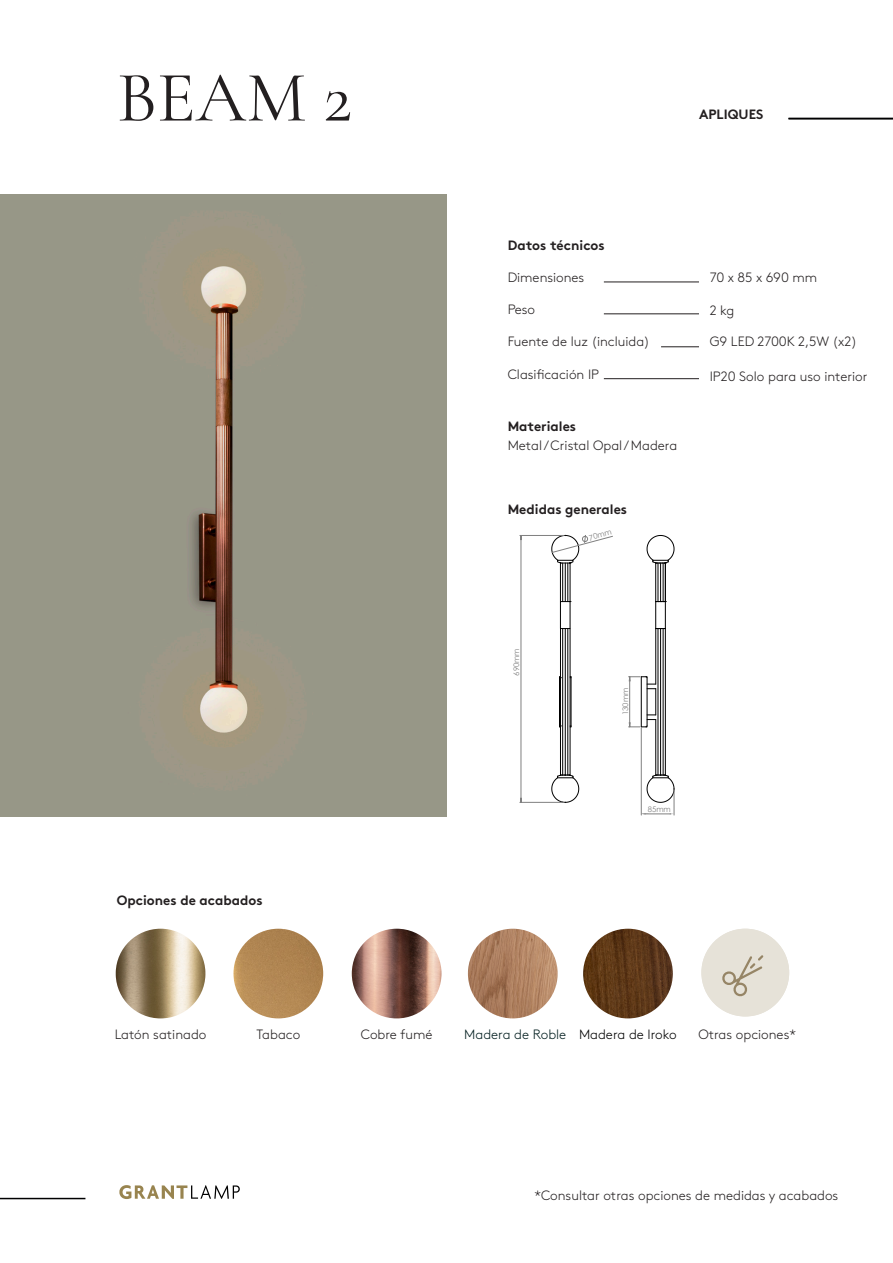
<style>
.page{position:relative;width:893px;height:1263px;background:#fff}
.page>*{position:absolute;margin:0;border:0;box-sizing:border-box;transform-origin:0 0}
.t1{font:72px "Cormorant Garamond";color:#231f20}
.t2{font:300 13.5px "Brown";color:#231f20}
.t3{font:13.5px "Brown Bold Alt";color:#231f20}
.t4{font:300 13.5px "Brown";color:#001d1e}
.t5{font:300 13.5px "Brown";color:#000001}
.t6{font:7.65px "Century Gothic";color:#808080}
</style>
<div class="page">
<hr style="left:604px;top:282px;width:95px;height:1px;background:#231f20">
<hr style="left:604px;top:314px;width:95px;height:1px;background:#231f20">
<hr style="left:661px;top:346px;width:38px;height:1px;background:#231f20">
<hr style="left:604px;top:378px;width:95px;height:1px;background:#231f20">
<hr style="left:0;top:1198px;width:85px;height:1px;background:#000001">
<svg style="left:119px;top:1185px;width:121px;height:14px"></svg>
<hr style="left:788px;top:118px;width:105px;height:1px;background:#000001">
<hr style="left:665px;top:628px;width:1px;height:147px;background:#000">
<hr style="left:655px;top:628px;width:1px;height:56px;background:#000">
<hr style="left:655px;top:719px;width:1px;height:56px;background:#000">
<svg style="left:647px;top:535px;width:27px;height:29px"></svg>
<svg style="left:655px;top:601px;width:11px;height:28px"></svg>
<hr style="left:665px;top:563px;width:1px;height:39px;background:#000">
<hr style="left:655px;top:563px;width:1px;height:39px;background:#000">
<hr style="left:660px;top:628px;width:1px;height:147px;background:#000">
<hr style="left:660px;top:563px;width:1px;height:39px;background:#000">
<hr style="left:658px;top:628px;width:1px;height:147px;background:#000">
<hr style="left:658px;top:563px;width:1px;height:39px;background:#000">
<hr style="left:663px;top:628px;width:1px;height:147px;background:#000">
<hr style="left:663px;top:563px;width:1px;height:39px;background:#000">
<hr style="left:641px;top:728px;width:1px;height:87px;background:#808080">
<hr style="left:520px;top:535px;width:44px;height:1px;background:#808080">
<hr style="left:520px;top:802px;width:44px;height:1px;background:#808080">
<hr style="left:521px;top:535px;width:1px;height:267px;background:#808080">
<svg style="left:551px;top:535px;width:62px;height:268px"></svg>
<svg style="left:641px;top:775px;width:34px;height:40px"></svg>
<svg style="left:520px;top:536px;width:1px;height:266px"></svg>
<svg style="left:628px;top:676px;width:28px;height:52px"></svg>
<img style="left:233px;top:929px;width:90px;height:89px;border-radius:45px">
<img style="left:116px;top:929px;width:89px;height:89px;border-radius:44px">
<div style="left:0;top:195px;width:447px;height:621px;background:#979787"></div>
<img style="left:583px;top:929px;width:90px;height:89px;border-radius:45px">
<img style="left:468px;top:929px;width:90px;height:89px;border-radius:45px">
<img style="left:352px;top:929px;width:89px;height:89px;border-radius:45px">
<div style="left:701px;top:929px;width:88px;height:87px;background:#e6e2d8;border-radius:50%"></div>
<svg style="left:722px;top:955px;width:41px;height:42px"></svg>
<p class="t1" style="left:117px;top:54px;width:237px">BEAM 2</p>
<p class="t3" style="left:117px;top:889px;width:147px">Opciones de acabados</p>
<p class="t3" style="left:699px;top:103px;width:66px">APLIQUES</p>
<p class="t3" style="left:508px;top:234px;width:99px">Datos técnicos</p>
<p class="t2" style="left:508px;top:267px;width:78px">Dimensiones</p>
<p class="t2" style="left:508px;top:299px;width:29px">Peso</p>
<p class="t2" style="left:508px;top:332px;width:144px">Fuente de luz (incluida)</p>
<p class="t2" style="left:508px;top:364px;width:93px">Clasificación IP</p>
<p class="t3" style="left:508px;top:416px;width:70px">Materiales</p>
<p class="t2" style="left:508px;top:435px;width:171px">Metal / Cristal Opal / Madera</p>
<p class="t3" style="left:508px;top:498px;width:121px">Medidas generales</p>
<p class="t6" style="left:588px;top:533px;width:25px;rotate:-15deg">70mm</p>
<p class="t2" style="left:710px;top:267px;width:109px">70 x 85 x 690 mm</p>
<p class="t2" style="left:710px;top:300px;width:26px">2 kg</p>
<p class="t2" style="left:710px;top:332px;width:149px">G9 LED 2700K 2,5W (x2)</p>
<p class="t2" style="left:710px;top:366px;width:159px">IP20 Solo para uso interior</p>
<p class="t6" style="left:511px;top:676px;width:29px;rotate:-90deg">690mm</p>
<p class="t6" style="left:620px;top:715px;width:29px;rotate:-90deg">130mm</p>
<p class="t6" style="left:648px;top:804px;width:25px">85mm</p>
<p class="t2" style="left:115px;top:1024px;width:93px">Latón satinado</p>
<p class="t2" style="left:256px;top:1024px;width:45px">Tabaco</p>
<p class="t2" style="left:361px;top:1024px;width:73px">Cobre fumé</p>
<p class="t4" style="left:464px;top:1024px;width:104px">Madera de Roble</p>
<p class="t5" style="left:579px;top:1024px;width:99px">Madera de Iroko</p>
<p class="t2" style="left:698px;top:1024px;width:99px">Otras opciones*</p>
<p class="t2" style="left:534px;top:1185px;width:305px">*Consultar otras opciones de medidas y acabados</p>
</div>
